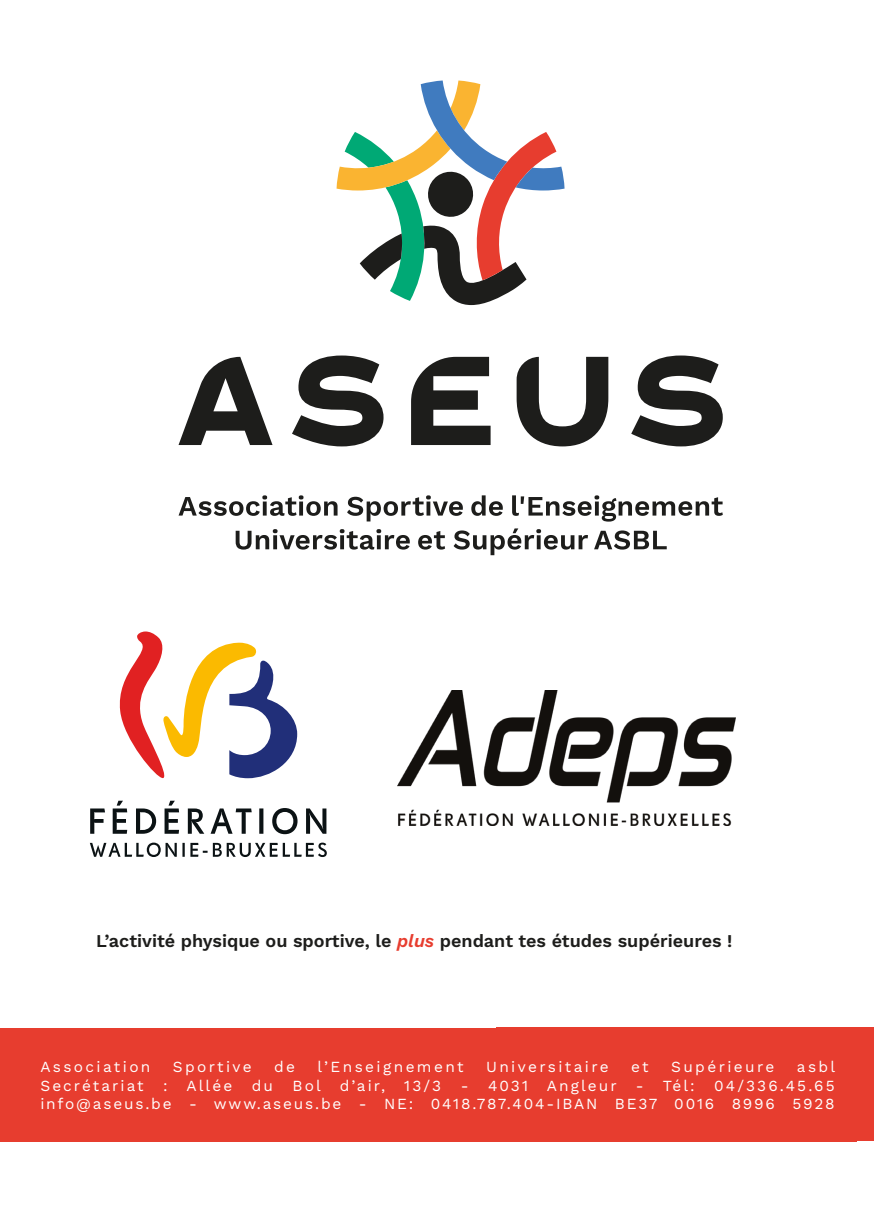
<style>
.page{position:relative;width:874px;height:1225px;background:#fff}
.page>*{position:absolute;margin:0;border:0;box-sizing:border-box;transform-origin:0 0}
.t1{font:600 18px "Work Sans";color:#1d1d1b}
.t2{font:15.4px/18.4px "Work Sans";letter-spacing:.135em;color:#fff;text-align:right}
.t3{font:15.4px "Work Sans";letter-spacing:.155em;color:#fff}
.s1{font-style:italic;color:#e73d2f}
</style>
<div class="page">
<svg style="left:119px;top:631px;width:178px;height:147px"></svg>
<svg style="left:90px;top:842px;width:236px;height:15px"></svg>
<svg style="left:90px;top:800px;width:236px;height:34px"></svg>
<svg style="left:178px;top:355px;width:544px;height:91px"></svg>
<svg style="left:336px;top:80px;width:228px;height:225px"></svg>
<svg style="left:178px;top:495px;width:544px;height:60px"></svg>
<img style="left:397px;top:690px;width:338px;height:135px">
<div style="left:496px;top:1027px;width:377px;height:114px;background:#e73d2f"></div>
<div style="left:0;top:1028px;width:856px;height:113px;background:#e73d2f"></div>
<p class="t1" style="left:96px;top:927px;width:637px">L’activité physique ou sportive, le <span class="s1">plus</span> pendant tes études supérieures !</p>
<p class="t3" style="left:40px;top:1055px;width:112px">Association</p>
<p class="t3" style="left:173px;top:1055px;width:80px">Sportive</p>
<p class="t2" style="left:274px;top:1057px;width:22px">de</p>
<p class="t3" style="left:317px;top:1055px;width:147px">l’Enseignement</p>
<p class="t3" style="left:486px;top:1055px;width:124px">Universitaire</p>
<p class="t2" style="left:631px;top:1057px;width:19px">et</p>
<p class="t3" style="left:670px;top:1055px;width:105px">Supérieure</p>
<p class="t2" style="left:796px;top:1057px;width:40px">asbl</p>
<p class="t2" style="left:40px;top:1075px;width:105px">Secrétariat</p>
<p class="t2" style="left:163px;top:1075px;width:71px">: Allée</p>
<p class="t2" style="left:252px;top:1075px;width:23px">du</p>
<p class="t2" style="left:292px;top:1075px;width:150px">Bol d’air, 13/3</p>
<p class="t2" style="left:460px;top:1075px;width:235px">- 4031 Angleur - Tél:</p>
<p class="t2" style="left:40px;top:1075px;width:795px">04/336.45.65<br>info@aseus.be - www.aseus.be - NE: 0418.787.404-IBAN BE37 0016 8996 5928</p>
</div>
